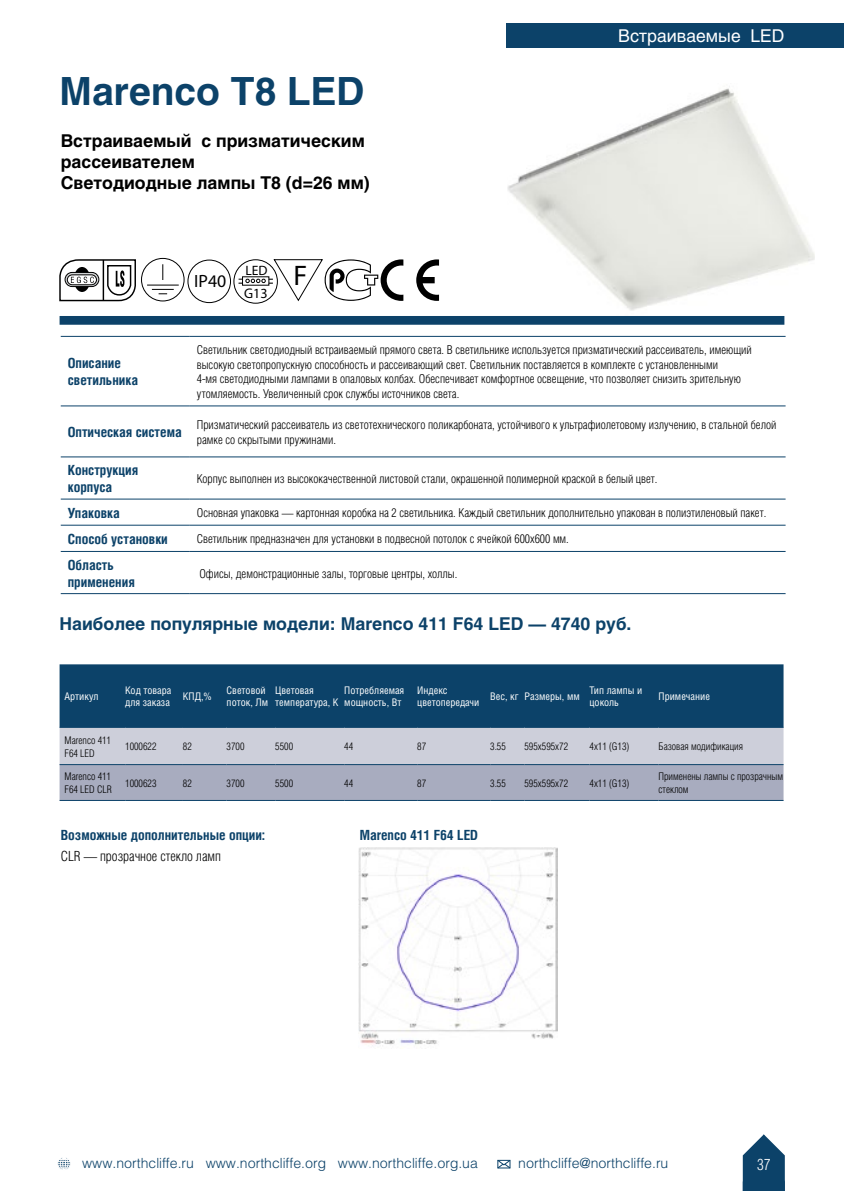
<style>
.page{position:relative;width:844px;height:1191px;background:#fff}
.page>*{position:absolute;margin:0;border:0;box-sizing:border-box;transform-origin:0 0}
.t1{font:700 38.5px "Helios C";color:#0c4269}
.t2{font:17.85px "Myriad Pro";color:#000}
.t3{font:700 17.5px/21px "Helios C";color:#000}
.t4{font:700 17.5px "Helios C";color:#0c4269}
.t5{font:17.5px "Helios C";color:#fff}
.t6{font:15.75px "Helios Cond Light C";color:#fff}
.t7{font:700 14px/16.8px "Helios Cond C";color:#0c4269}
.t8{font:14px "Helios Light C";color:#0c4269}
.t9{font:14px "Helios Cond Light C";color:#000}
.t10{font:14px "Myriad Pro";color:#000}
.t11{font:13.65px "Myriad Pro";color:#000}
.t12{font:12.25px/14.7px "Helios Cond Light C";color:#000}
.t13{font:10.5px/12.6px "Helios Cond Light C";color:#000}
.t14{font:10.5px/12.6px "Helios Cond C";color:#fff}
</style>
<div class="page">
<div style="left:506px;top:23px;width:337px;height:24px;background:#0c4269"></div>
<svg style="left:742px;top:1134px;width:42px;height:57px"></svg>
<svg style="left:58px;top:1158px;width:12px;height:12px"></svg>
<svg style="left:497px;top:1159px;width:14px;height:10px"></svg>
<div style="left:497px;top:1159px;width:13px;height:9px;border:1px solid #0c4269"></div>
<img style="left:507px;top:88px;width:307px;height:223px">
<hr style="left:61px;top:336px;width:129px;height:1px;background:#0c4269">
<hr style="left:190px;top:336px;width:595px;height:1px;background:#0c4269">
<hr style="left:61px;top:405px;width:129px;height:1px;background:#0c4269">
<hr style="left:190px;top:405px;width:595px;height:1px;background:#0c4269">
<hr style="left:61px;top:456px;width:129px;height:1px;background:#0c4269">
<hr style="left:190px;top:456px;width:595px;height:1px;background:#0c4269">
<hr style="left:61px;top:499px;width:129px;height:1px;background:#0c4269">
<hr style="left:190px;top:499px;width:595px;height:1px;background:#0c4269">
<hr style="left:61px;top:525px;width:129px;height:1px;background:#0c4269">
<hr style="left:190px;top:525px;width:595px;height:1px;background:#0c4269">
<hr style="left:61px;top:551px;width:129px;height:1px;background:#0c4269">
<hr style="left:190px;top:551px;width:595px;height:1px;background:#0c4269">
<hr style="left:61px;top:593px;width:129px;height:1px;background:#0c4269">
<hr style="left:190px;top:593px;width:595px;height:1px;background:#0c4269">
<img style="left:358px;top:847px;width:199px;height:199px">
<div style="left:60px;top:664px;width:723px;height:63px;background:#0c4269"></div>
<svg style="left:60px;top:728px;width:723px;height:72px;background:#babdcc"></svg>
<hr style="left:60px;top:727px;width:65px;height:1px;background:#0c4269">
<hr style="left:125px;top:727px;width:58px;height:1px;background:#0c4269">
<hr style="left:183px;top:727px;width:43px;height:1px;background:#0c4269">
<hr style="left:226px;top:727px;width:49px;height:1px;background:#0c4269">
<hr style="left:275px;top:727px;width:69px;height:1px;background:#0c4269">
<hr style="left:344px;top:727px;width:73px;height:1px;background:#0c4269">
<hr style="left:417px;top:727px;width:73px;height:1px;background:#0c4269">
<hr style="left:490px;top:727px;width:34px;height:1px;background:#0c4269">
<hr style="left:524px;top:727px;width:65px;height:1px;background:#0c4269">
<hr style="left:589px;top:727px;width:69px;height:1px;background:#0c4269">
<hr style="left:658px;top:727px;width:125px;height:1px;background:#0c4269">
<hr style="left:60px;top:764px;width:65px;height:1px;background:#0c4269">
<hr style="left:60px;top:800px;width:65px;height:1px;background:#0c4269">
<hr style="left:125px;top:764px;width:58px;height:1px;background:#0c4269">
<hr style="left:183px;top:764px;width:43px;height:1px;background:#0c4269">
<hr style="left:226px;top:764px;width:49px;height:1px;background:#0c4269">
<hr style="left:275px;top:764px;width:69px;height:1px;background:#0c4269">
<hr style="left:344px;top:764px;width:73px;height:1px;background:#0c4269">
<hr style="left:417px;top:764px;width:73px;height:1px;background:#0c4269">
<hr style="left:490px;top:764px;width:34px;height:1px;background:#0c4269">
<hr style="left:524px;top:764px;width:65px;height:1px;background:#0c4269">
<hr style="left:589px;top:764px;width:69px;height:1px;background:#0c4269">
<hr style="left:658px;top:764px;width:125px;height:1px;background:#0c4269">
<hr style="left:125px;top:800px;width:58px;height:1px;background:#0c4269">
<hr style="left:183px;top:800px;width:43px;height:1px;background:#0c4269">
<hr style="left:226px;top:800px;width:49px;height:1px;background:#0c4269">
<hr style="left:275px;top:800px;width:69px;height:1px;background:#0c4269">
<hr style="left:344px;top:800px;width:73px;height:1px;background:#0c4269">
<hr style="left:417px;top:800px;width:73px;height:1px;background:#0c4269">
<hr style="left:490px;top:800px;width:34px;height:1px;background:#0c4269">
<hr style="left:524px;top:800px;width:65px;height:1px;background:#0c4269">
<hr style="left:589px;top:800px;width:69px;height:1px;background:#0c4269">
<hr style="left:658px;top:800px;width:125px;height:1px;background:#0c4269">
<div style="left:60px;top:316px;width:724px;height:9px;background:#0c4269"></div>
<svg style="left:60px;top:259px;width:76px;height:43px"></svg>
<div style="left:141px;top:258px;width:43px;height:43px;border:1px solid #000;border-radius:50%"></div>
<svg style="left:162px;top:264px;width:1px;height:16px"></svg>
<hr style="left:147px;top:285px;width:32px;height:1px;background:#000">
<svg style="left:152px;top:289px;width:22px;height:5px"></svg>
<div style="left:188px;top:260px;width:43px;height:43px;border:1px solid #000;border-radius:50%"></div>
<div style="left:233px;top:259px;width:44px;height:44px;border:1px solid #000;border-radius:50%"></div>
<svg style="left:238px;top:259px;width:165px;height:43px"></svg>
<svg style="left:416px;top:259px;width:23px;height:42px"></svg>
<h1 class="t1" style="left:60px;top:69px;width:306px">Marenco Т8 LED</h1>
<h3 class="t3" style="left:61px;top:130px;width:310px">Встраиваемый c призматическим рассеивателем<br>Светодиодные лампы Т8 (d=26 мм)</h3>
<h2 class="t2" style="left:194px;top:270px;width:33px">IP40</h2>
<p class="t11" style="left:245px;top:262px;width:24px">LED</p>
<p class="t10" style="left:244px;top:284px;width:64px">G13 <sup>F</sup></p>
<h3 class="t5" style="left:618px;top:25px;width:168px">Встраиваемые LED</h3>
<p class="t7" style="left:68px;top:355px;width:72px">Описание светильника</p>
<p class="t12" style="left:197px;top:342px;width:556px">Светильник светодиодный встраиваемый прямого света. В светильнике используется призматический рассеиватель, имеющий высокую светопропускную способность и рассеивающий свет. Светильник поставляется в комплекте с установленными<br>4-мя светодиодными лампами в опаловых колбах. Обеспечивает комфортное освещение, что позволяет снизить зрительную утомляемость. Увеличенный срок службы источников света.</p>
<p class="t7" style="left:68px;top:423px;width:115px">Оптическая система</p>
<p class="t12" style="left:197px;top:417px;width:581px">Призматический рассеиватель из светотехнического поликарбоната, устойчивого к ультрафиолетовому излучению, в стальной белой рамке со скрытыми пружинами.</p>
<p class="t7" style="left:68px;top:461px;width:72px">Конструкция корпуса</p>
<p class="t12" style="left:197px;top:471px;width:462px">Корпус выполнен из высококачественной листовой стали, окрашенной полимерной краской в белый цвет.</p>
<p class="t7" style="left:68px;top:504px;width:54px">Упаковка</p>
<p class="t12" style="left:197px;top:505px;width:571px">Основная упаковка — картонная коробка на 2 светильника. Каждый светильник дополнительно упакован в полиэтиленовый пакет.</p>
<p class="t7" style="left:68px;top:530px;width:102px">Способ установки</p>
<p class="t12" style="left:197px;top:531px;width:373px">Светильник предназначен для установки в подвесной потолок с ячейкой 600x600 мм.</p>
<p class="t7" style="left:68px;top:556px;width:69px">Область применения</p>
<p class="t12" style="left:199px;top:566px;width:259px">Офисы, демонстрационные залы, торговые центры, холлы.</p>
<h3 class="t4" style="left:60px;top:613px;width:573px">Наиболее популярные модели: Marenco 411 F64 LED — 4740 руб.</h3>
<p class="t14" style="left:64px;top:689px;width:35px">Артикул</p>
<p class="t14" style="left:125px;top:683px;width:48px">Код товара для заказа</p>
<p class="t14" style="left:183px;top:689px;width:31px">КПД,%</p>
<p class="t14" style="left:226px;top:683px;width:43px">Световой поток, Лм</p>
<p class="t14" style="left:275px;top:683px;width:65px">Цветовая температура, К</p>
<p class="t14" style="left:344px;top:683px;width:62px">Потребляемая мощность, Вт</p>
<p class="t14" style="left:417px;top:683px;width:63px">Индекс цветопередачи</p>
<p class="t14" style="left:490px;top:689px;width:91px">Вес, кг Размеры, мм</p>
<p class="t14" style="left:589px;top:683px;width:54px">Тип лампы и цоколь</p>
<p class="t14" style="left:658px;top:689px;width:53px">Примечание</p>
<p class="t13" style="left:64px;top:734px;width:48px">Marenco 411<br>F64 LED</p>
<p class="t13" style="left:125px;top:740px;width:33px">1000622</p>
<p class="t13" style="left:183px;top:740px;width:10px">82</p>
<p class="t13" style="left:226px;top:740px;width:19px">3700</p>
<p class="t13" style="left:275px;top:740px;width:19px">5500</p>
<p class="t13" style="left:344px;top:740px;width:10px">44</p>
<p class="t13" style="left:417px;top:740px;width:10px">87</p>
<p class="t13" style="left:490px;top:740px;width:17px">3.55</p>
<p class="t13" style="left:524px;top:740px;width:45px">595x595x72</p>
<p class="t13" style="left:589px;top:740px;width:41px">4x11 (G13)</p>
<p class="t13" style="left:658px;top:740px;width:86px">Базовая модификация</p>
<p class="t13" style="left:64px;top:770px;width:49px">Marenco 411<br>F64 LED CLR</p>
<p class="t13" style="left:125px;top:776px;width:33px">1000623</p>
<p class="t13" style="left:183px;top:776px;width:10px">82</p>
<p class="t13" style="left:226px;top:776px;width:19px">3700</p>
<p class="t13" style="left:275px;top:776px;width:19px">5500</p>
<p class="t13" style="left:344px;top:776px;width:10px">44</p>
<p class="t13" style="left:417px;top:776px;width:10px">87</p>
<p class="t13" style="left:490px;top:776px;width:17px">3.55</p>
<p class="t13" style="left:524px;top:776px;width:45px">595x595x72</p>
<p class="t13" style="left:589px;top:776px;width:41px">4x11 (G13)</p>
<p class="t13" style="left:658px;top:770px;width:126px">Применены лампы с прозрачным стеклом</p>
<p class="t7" style="left:61px;top:826px;width:205px">Возможные дополнительные опции:</p>
<p class="t9" style="left:61px;top:848px;width:162px">CLR — прозрачное стекло ламп</p>
<p class="t7" style="left:360px;top:826px;width:120px">Marenco 411 F64 LED</p>
<p class="t8" style="left:82px;top:1155px;width:397px">www.northcliffe.ru www.northcliffe.org www.northcliffe.org.ua</p>
<p class="t8" style="left:518px;top:1155px;width:152px">northcliffe@northcliffe.ru</p>
<p class="t6" style="left:756px;top:1155px;width:15px">37</p>
</div>
